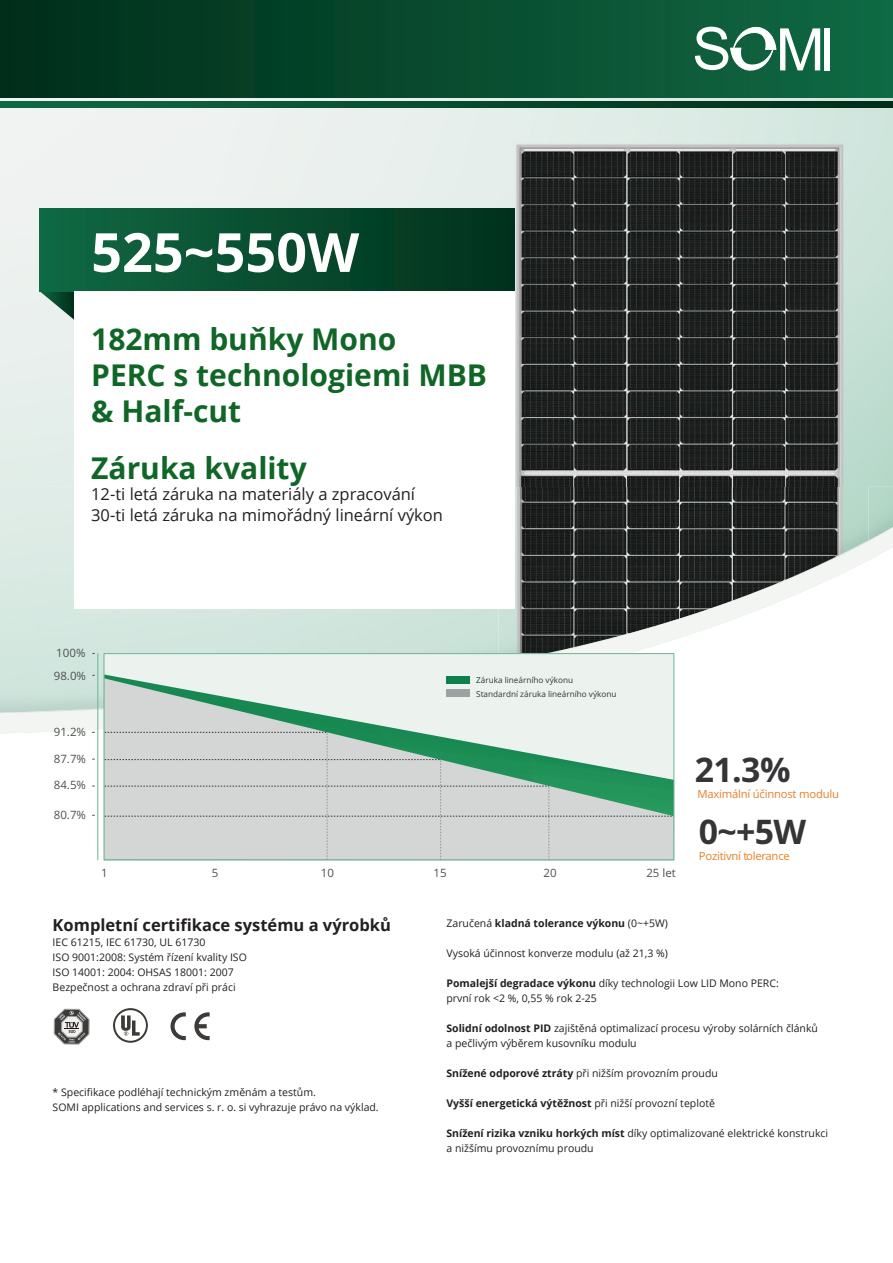
<style>
.page{position:relative;width:893px;height:1263px;background:#fff}
.page>*{position:absolute;margin:0;border:0;box-sizing:border-box;transform-origin:0 0}
.t1{font:700 54px "Open Sans";color:#fff}
.t2{font:700 33.9px "Open Sans";color:#353436}
.t3{font:700 30px "Open Sans";color:#106626}
.t4{font:16.5px "Open Sans";color:#231f20}
.t5{font:700 16.5px "Open Sans";color:#231f20}
.t6{font:11.55px "Open Sans";color:#505153}
.t7{font:11.25px "Open Sans";letter-spacing:-.02em;color:#e78029}
.t8{font:10.5px "Open Sans";color:#231f20}
.t9{font:700 10.5px "Open Sans";color:#231f20}
.t10{font:8.25px/13.5px "Open Sans";color:#353436}
.s1{font-weight:400}
.s2{font-weight:700}
</style>
<div class="page">
<img style="left:0;top:97px;width:893px;height:411px">
<img style="left:498px;top:129px;width:370px;height:379px">
<svg style="left:0;top:508px;width:893px;height:225px"></svg>
<hr style="left:97px;top:653px;width:1px;height:207px;background:#6bb595">
<div style="left:104px;top:654px;width:570px;height:206px;background:#ecf3ef"></div>
<div style="left:446px;top:676px;width:23px;height:8px;background:#0f804b"></div>
<svg style="left:106px;top:678px;width:364px;height:51px"></svg>
<svg style="left:106px;top:729px;width:566px;height:129px;background:#becec5"></svg>
<div style="left:104px;top:653px;width:570px;height:207px;border:1px solid #6bb595"></div>
<svg style="left:171px;top:1012px;width:15px;height:28px"></svg>
<svg style="left:194px;top:1012px;width:16px;height:28px"></svg>
<svg style="left:53px;top:1008px;width:37px;height:37px"></svg>
<svg style="left:113px;top:1008px;width:35px;height:35px"></svg>
<svg style="left:40px;top:291px;width:34px;height:29px"></svg>
<div style="left:40px;top:208px;width:475px;height:83px;background:linear-gradient(to right,#106944,#01301b)"></div>
<div style="left:74px;top:291px;width:441px;height:318px;background:#fff"></div>
<div style="left:0;top:0;width:893px;height:97px;background:linear-gradient(to right,#002d19,#116a44)"></div>
<svg style="left:695px;top:26px;width:125px;height:45px"></svg>
<div style="left:824px;top:28px;width:6px;height:42px;background:#fff"></div>
<svg style="left:0;top:101px;width:893px;height:7px;background:#084b2e"></svg>
<p class="t1" style="left:91px;top:214px;width:270px">525~550W</p>
<p class="t3" style="left:91px;top:318px;width:307px">182mm buňky Mono</p>
<p class="t3" style="left:91px;top:354px;width:397px">PERC s technologiemi MBB</p>
<p class="t3" style="left:91px;top:390px;width:151px">&amp; Half-cut</p>
<p class="t3" style="left:91px;top:447px;width:217px">Záruka kvality</p>
<p class="t4" style="left:91px;top:483px;width:325px">12-ti letá záruka na materiály a zpracování</p>
<p class="t4" style="left:91px;top:504px;width:353px">30-ti letá záruka na mimořádný lineární výkon</p>
<p class="t6" style="left:56px;top:645px;width:31px">100%</p>
<p class="t6" style="left:54px;top:667px;width:34px">98.0%</p>
<p class="t6" style="left:54px;top:724px;width:34px">91.2%</p>
<p class="t6" style="left:54px;top:750px;width:34px">87.7%</p>
<p class="t6" style="left:54px;top:777px;width:34px">84.5%</p>
<p class="t6" style="left:54px;top:807px;width:34px">80.7%</p>
<p class="t10" style="left:476px;top:673px;width:142px">Záruka lineárního výkonu<br>Standardní záruka lineárního výkonu</p>
<p class="t6" style="left:101px;top:865px;width:8px">1</p>
<p class="t6" style="left:212px;top:865px;width:8px">5</p>
<p class="t6" style="left:321px;top:865px;width:15px">10</p>
<p class="t6" style="left:433px;top:865px;width:15px">15</p>
<p class="t6" style="left:544px;top:865px;width:15px">20</p>
<p class="t6" style="left:646px;top:865px;width:31px">25 let</p>
<p class="t2" style="left:695px;top:745px;width:97px">21.3%</p>
<p class="t7" style="left:697px;top:786px;width:143px">Maximální účinnost modulu</p>
<p class="t2" style="left:699px;top:808px;width:109px">0~+5W</p>
<p class="t7" style="left:699px;top:848px;width:92px">Pozitivní tolerance</p>
<p class="t5" style="left:53px;top:913px;width:340px">Kompletní certifikace systému a výrobků</p>
<p class="t8" style="left:53px;top:935px;width:154px">IEC 61215, IEC 61730, UL 61730</p>
<p class="t8" style="left:53px;top:950px;width:196px">ISO 9001:2008: Systém řízení kvality ISO</p>
<p class="t8" style="left:53px;top:965px;width:183px">ISO 14001: 2004: OHSAS 18001: 2007</p>
<p class="t8" style="left:53px;top:980px;width:185px">Bezpečnost a ochrana zdraví při práci</p>
<p class="t8" style="left:53px;top:1085px;width:265px">* Specifikace podléhají technickým změnám a testům.</p>
<p class="t8" style="left:53px;top:1100px;width:328px">SOMI applications and services s. r. o. si vyhrazuje právo na výklad.</p>
<p class="t9" style="left:446px;top:915px;width:223px"><span class="s1">Zaručená</span> kladná tolerance výkonu <span class="s1">(0~+5W)</span></p>
<p class="t8" style="left:446px;top:945px;width:223px">Vysoká účinnost konverze modulu (až 21,3 %)</p>
<p class="t8" style="left:446px;top:975px;width:334px"><span class="s2">Pomalejší degradace výkonu</span> díky technologii Low LID Mono PERC:</p>
<p class="t8" style="left:446px;top:990px;width:152px">první rok &lt;2 %, 0,55 % rok 2-25</p>
<p class="t8" style="left:446px;top:1020px;width:373px"><span class="s2">Solidní odolnost PID</span> zajištěná optimalizací procesu výroby solárních článků</p>
<p class="t8" style="left:446px;top:1035px;width:192px">a pečlivým výběrem kusovníku modulu</p>
<p class="t8" style="left:446px;top:1065px;width:273px"><span class="s2">Snížené odporové ztráty</span> při nižším provozním proudu</p>
<p class="t9" style="left:446px;top:1095px;width:270px">Vyšší energetická výtěžnost <span class="s1">při nižší provozní teplotě</span></p>
<p class="t8" style="left:446px;top:1125px;width:383px"><span class="s2">Snížení rizika vzniku horkých míst</span> díky optimalizované elektrické konstrukci</p>
<p class="t8" style="left:446px;top:1140px;width:149px">a nižšímu provoznímu proudu</p>
</div>
